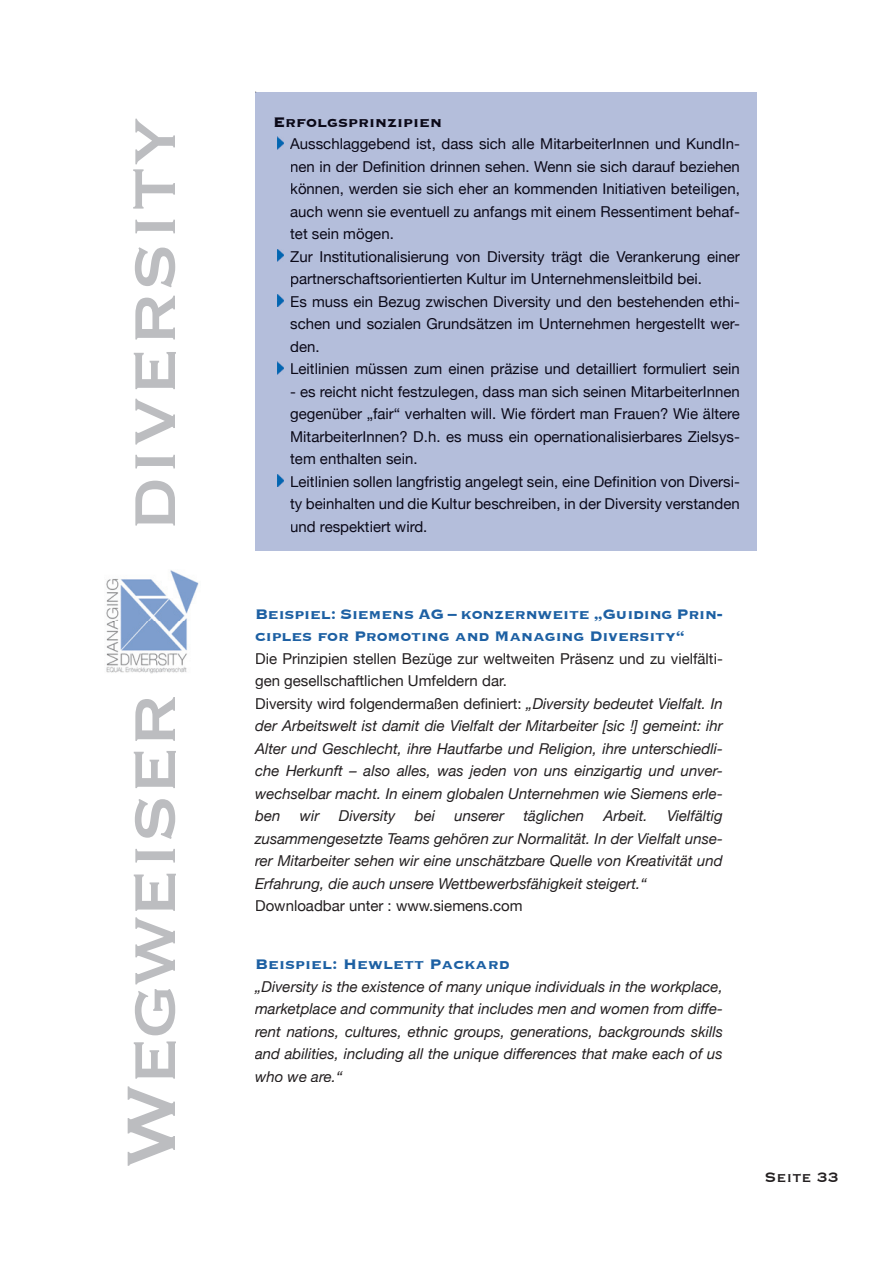
<style>
.page{position:relative;width:893px;height:1263px;background:#fff}
.page>*{position:absolute;margin:0;border:0;box-sizing:border-box;transform-origin:0 0}
.t1{font:90px "Copperplate";letter-spacing:-.015em;color:#bcbdc0}
.t2{font:700 18px/22.5px "Copperplate";letter-spacing:-.01em;color:#1d60a3}
.t3{font:700 18px "Copperplate";color:#0b0918}
.t4{font:18px "Copperplate";color:#231f20}
.t5{font:italic 15px/22.5px "Helvetica Neue";color:#231f20;text-align:justify}
.t6{font:15px/22.5px "Helvetica Neue";color:#0b0918}
.t7{font:15px "Helvetica Neue";color:#231f20}
.s1{font-style:normal}
</style>
<div class="page">
<img style="left:106px;top:570px;width:93px;height:103px">
<div style="left:255px;top:92px;width:502px;height:458px;background:#b4bedb"></div>
<div style="left:275px;top:117px;width:166px;height:10px;background:#b4bedb"></div>
<svg style="left:277px;top:137px;width:7px;height:12px"></svg>
<div style="left:290px;top:138px;width:449px;height:14px;background:#b4bedb"></div>
<div style="left:291px;top:161px;width:449px;height:11px;background:#b4bedb"></div>
<div style="left:291px;top:183px;width:449px;height:14px;background:#b4bedb"></div>
<div style="left:291px;top:206px;width:448px;height:14px;background:#b4bedb"></div>
<div style="left:290px;top:228px;width:103px;height:14px;background:#b4bedb"></div>
<svg style="left:277px;top:249px;width:7px;height:13px"></svg>
<div style="left:291px;top:251px;width:449px;height:14px;background:#b4bedb"></div>
<div style="left:291px;top:273px;width:411px;height:14px;background:#b4bedb"></div>
<svg style="left:277px;top:294px;width:7px;height:13px"></svg>
<div style="left:291px;top:296px;width:448px;height:14px;background:#b4bedb"></div>
<div style="left:291px;top:318px;width:448px;height:14px;background:#b4bedb"></div>
<div style="left:291px;top:341px;width:29px;height:11px;background:#b4bedb"></div>
<svg style="left:277px;top:362px;width:7px;height:12px"></svg>
<div style="left:291px;top:363px;width:449px;height:14px;background:#b4bedb"></div>
<div style="left:291px;top:386px;width:449px;height:14px;background:#b4bedb"></div>
<div style="left:291px;top:408px;width:449px;height:14px;background:#b4bedb"></div>
<div style="left:291px;top:431px;width:448px;height:14px;background:#b4bedb"></div>
<div style="left:290px;top:453px;width:126px;height:11px;background:#b4bedb"></div>
<svg style="left:277px;top:474px;width:7px;height:13px"></svg>
<div style="left:291px;top:476px;width:448px;height:14px;background:#b4bedb"></div>
<div style="left:290px;top:498px;width:450px;height:14px;background:#b4bedb"></div>
<div style="left:291px;top:521px;width:136px;height:14px;background:#b4bedb"></div>
<h1 class="t1" style="left:93px;top:531px;width:417px;rotate:-90deg">diversity</h1>
<h1 class="t1" style="left:93px;top:1168px;width:477px;rotate:-90deg">Wegweiser</h1>
<p class="t3" style="left:273px;top:110px;width:171px">Erfolgsprinzipien</p>
<p class="t6" style="left:290px;top:132px;width:451px">Ausschlaggebend ist, dass sich alle MitarbeiterInnen und KundIn&shy;nen in der Definition drinnen sehen. Wenn sie sich darauf beziehen können, werden sie sich eher an kommenden Initiativen beteiligen, auch wenn sie eventuell zu anfangs mit einem Ressentiment behaf&shy;tet sein mögen.<br>Zur Institutionalisierung von Diversity trägt die Verankerung einer partnerschaftsorientierten Kultur im Unternehmensleitbild bei.<br>Es muss ein Bezug zwischen Diversity und den bestehenden ethi&shy;schen und sozialen Grundsätzen im Unternehmen hergestellt wer&shy;den.<br>Leitlinien müssen zum einen präzise und detailliert formuliert sein</p>
<p class="t6" style="left:290px;top:380px;width:451px">- es reicht nicht festzulegen, dass man sich seinen MitarbeiterInnen gegenüber „fair“ verhalten will. Wie fördert man Frauen? Wie ältere MitarbeiterInnen? D.h. es muss ein opernationalisierbares Zielsys&shy;tem enthalten sein.<br>Leitlinien sollen langfristig angelegt sein, eine Definition von Diversi&shy;ty beinhalten und die Kultur beschreiben, in der Diversity verstanden und respektiert wird.</p>
<p class="t2" style="left:255px;top:601px;width:469px">Beispiel: Siemens AG – konzernweite „Guiding Prin&shy;ciples for Promoting and Managing Diversity“</p>
<p class="t5" style="left:255px;top:647px;width:469px;text-align:left"><span class="s1">Die Prinzipien stellen Bezüge zur weltweiten Präsenz und zu vielfälti&shy;gen gesellschaftlichen Umfeldern dar.<br>Diversity wird folgendermaßen definiert:</span> „Diversity bedeutet Vielfalt. In der Arbeitswelt ist damit die Vielfalt der Mitarbeiter [sic !] gemeint: ihr Alter und Geschlecht, ihre Hautfarbe und Religion, ihre unterschiedli&shy;che Herkunft – also alles, was jeden von uns einzigartig und unver&shy;wechselbar macht. In einem globalen Unternehmen wie Siemens erle&shy;ben</p>
<p class="t5" style="left:255px;top:804px;width:469px;text-indent:412px">Vielfältig zusammengesetzte Teams gehören zur Normalität. In der Vielfalt unse&shy;rer Mitarbeiter sehen wir eine unschätzbare Quelle von Kreativität und Erfahrung, die auch unsere Wettbewerbsfähigkeit steigert.“</p>
<p class="t7" style="left:255px;top:897px;width:269px">Downloadbar unter : www.siemens.com</p>
<p class="t5" style="left:300px;top:804px;width:21px">wir</p>
<p class="t5" style="left:339px;top:804px;width:58px">Diversity</p>
<p class="t5" style="left:415px;top:804px;width:22px">bei</p>
<p class="t5" style="left:454px;top:804px;width:51px">unserer</p>
<p class="t5" style="left:524px;top:804px;width:62px">täglichen</p>
<p class="t5" style="left:603px;top:804px;width:46px">Arbeit.</p>
<p class="t2" style="left:255px;top:952px;width:256px">Beispiel: Hewlett Packard</p>
<p class="t5" style="left:255px;top:975px;width:469px">„Diversity is the existence of many unique individuals in the workplace, marketplace and community that includes men and women from diffe&shy;rent nations, cultures, ethnic groups, generations, backgrounds skills and abilities, including all the unique differences that make each of us who we are.“</p>
<p class="t4" style="left:764px;top:1166px;width:76px">Seite 33</p>
</div>
